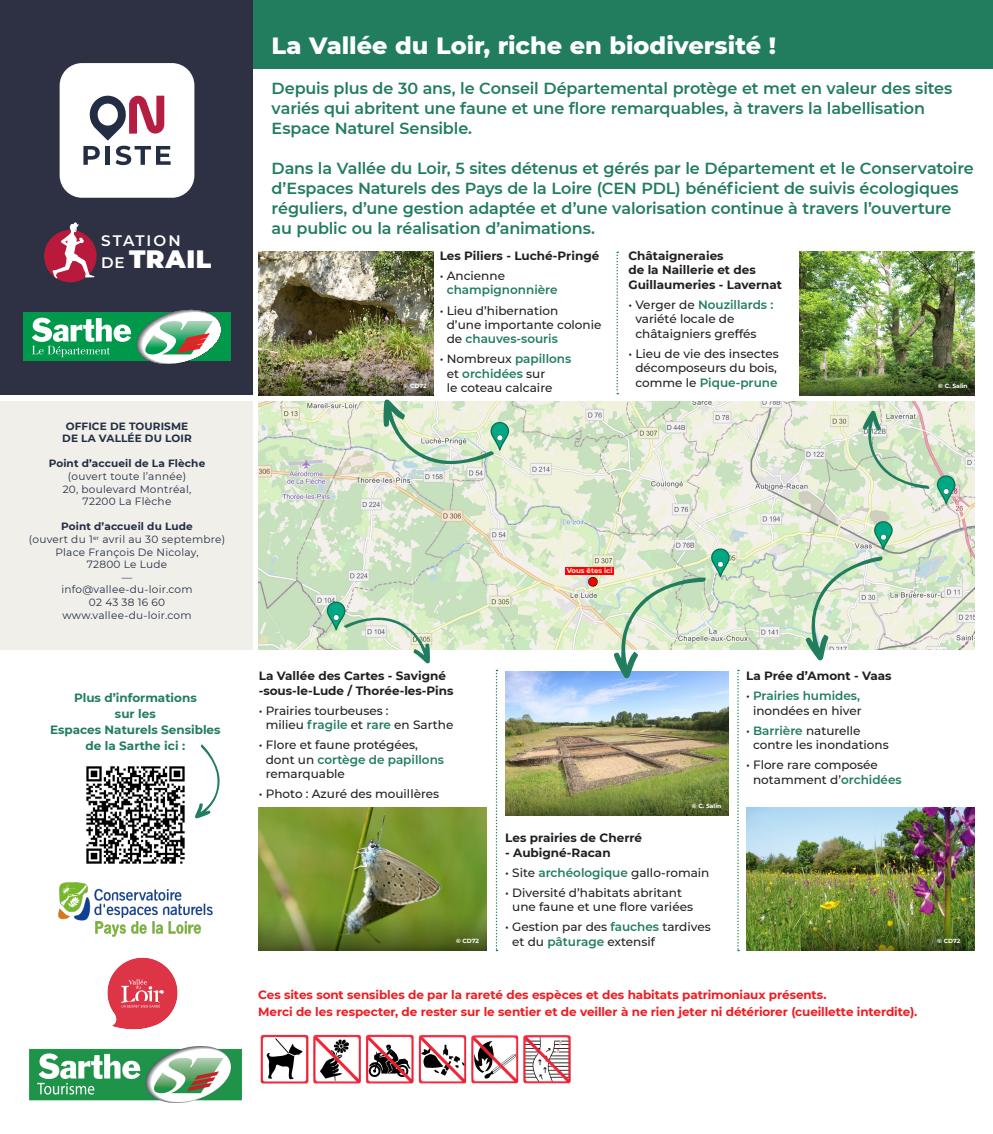
<style>
.page{position:relative;width:993px;height:1134px;background:#fff}
.page>*{position:absolute;margin:0;border:0;box-sizing:border-box;transform-origin:0 0}
.t1{font:900 25.1px "Montserrat";letter-spacing:.02em;color:#fff}
.t2{font:800 24px "Montserrat";color:#fff}
.t3{font:600 16px/20px "Montserrat";letter-spacing:-.01em;color:#217d5d}
.t4{font:600 15.2px "Montserrat";letter-spacing:.135em;color:#fff}
.t5{font:500 12px/14.4px "Montserrat";color:#231f20}
.t6{font:700 12px/14.4px "Montserrat";color:#231f20}
.t7{font:700 12px/17.5px "Montserrat";letter-spacing:-.01em;color:#ee1d23}
.t8{font:700 12px/16px "Montserrat";color:#217d5d;text-align:center}
.t9{font:600 12px/14.4px "Montserrat";color:#217d5d}
.t10{font:10.5px/12.6px "Montserrat";letter-spacing:.025em;color:#232d43;text-align:center}
.t11{font:700 10.5px/12.6px "Montserrat";letter-spacing:.01em;color:#232d43;text-align:center}
.t12{font:700 7px "Montserrat";color:#ebebe2}
.t13{font:700 6px "Montserrat";color:#fff}
.s1{font-weight:600;font-size:15.2px}
.s2{font-weight:500;color:#231f20}
.s3{font-weight:600;color:#217d5d}
.s4{font-weight:400}
.s5{font-weight:700}
</style>
<div class="page">
<div style="left:0;top:401px;width:253px;height:249px;background:#f1efea"></div>
<img style="left:259px;top:401px;width:715px;height:249px">
<div style="left:252px;top:0;width:740px;height:69px;background:#217d5d"></div>
<div style="left:565px;top:567px;width:48px;height:8px;background:#ff0101"></div>
<img style="left:260px;top:1034px;width:311px;height:50px">
<img style="left:29px;top:1047px;width:212px;height:55px">
<div style="left:0;top:0;width:253px;height:395px;background:#2e3144"></div>
<div style="left:60px;top:63px;width:134px;height:135px;background:#fff;border-radius:22px"></div>
<svg style="left:83px;top:95px;width:87px;height:70px"></svg>
<div style="left:44px;top:230px;width:53px;height:52px;background:#b9193a;border-radius:50%"></div>
<svg style="left:52px;top:222px;width:42px;height:56px"></svg>
<div style="left:23px;top:313px;width:208px;height:48px;background:#00984a"></div>
<svg style="left:137px;top:310px;width:86px;height:54px"></svg>
<svg style="left:32px;top:318px;width:99px;height:39px"></svg>
<img style="left:58px;top:882px;width:154px;height:48px">
<svg style="left:383px;top:399px;width:111px;height:67px;background:#d0e1ca"></svg>
<svg style="left:343px;top:616px;width:87px;height:48px"></svg>
<svg style="left:805px;top:556px;width:77px;height:105px;background:#d3e3cf"></svg>
<svg style="left:862px;top:410px;width:67px;height:79px;background:#c8dac2"></svg>
<img style="left:259px;top:252px;width:174px;height:102px">
<img style="left:259px;top:354px;width:174px;height:41px">
<img style="left:799px;top:252px;width:175px;height:102px">
<img style="left:799px;top:354px;width:175px;height:41px">
<svg style="left:616px;top:252px;width:2px;height:142px"></svg>
<img style="left:259px;top:807px;width:227px;height:102px">
<img style="left:259px;top:909px;width:227px;height:41px">
<img style="left:746px;top:808px;width:228px;height:142px">
<img style="left:800px;top:909px;width:167px;height:41px">
<svg style="left:495px;top:670px;width:2px;height:281px"></svg>
<svg style="left:737px;top:670px;width:1px;height:281px"></svg>
<img style="left:505px;top:672px;width:223px;height:102px">
<svg style="left:505px;top:774px;width:223px;height:41px;background:#7b8843"></svg>
<svg style="left:195px;top:744px;width:25px;height:75px"></svg>
<img style="left:86px;top:766px;width:99px;height:98px">
<svg style="left:613px;top:577px;width:92px;height:102px"></svg>
<img style="left:79px;top:930px;width:127px;height:127px">
<p class="t2" style="left:271px;top:28px;width:506px">La Vallée du Loir, riche en biodiversité !</p>
<p class="t3" style="left:271px;top:78px;width:682px">Depuis plus de 30 ans, le Conseil Départemental protège et met en valeur des sites variés qui abritent une faune et une flore remarquables, à travers la labellisation<br>Espace Naturel Sensible.</p>
<p class="t3" style="left:271px;top:158px;width:703px">Dans la Vallée du Loir, 5 sites détenus et gérés par le Département et le Conservatoire d’Espaces Naturels des Pays de la Loire (CEN PDL) bénéficient de suivis écologiques réguliers, d’une gestion adaptée et d’une valorisation continue à travers l’ouverture au public ou la réalisation d’animations.</p>
<p class="t4" style="left:101px;top:229px;width:81px">STATION</p>
<p class="t1" style="left:101px;top:240px;width:112px"><span class="s1">DE</span> TRAIL</p>
<p class="t6" style="left:439px;top:248px;width:161px">Les Piliers - Luché-Pringé</p>
<p class="t9" style="left:446px;top:268px;width:112px;text-indent:-7px"><span class="s2">• Ancienne </span>champignonnière</p>
<p class="t5" style="left:446px;top:303px;width:156px;text-indent:-7px">• Lieu d’hibernation<br>d’une importante colonie de <span class="s3">chauves-souris</span></p>
<p class="t5" style="left:446px;top:351px;width:126px;text-indent:-7px">• Nombreux <span class="s3">papillons </span>et <span class="s3">orchidées</span> sur<br>le coteau calcaire</p>
<p class="t6" style="left:628px;top:248px;width:155px">Châtaigneraies<br>de la Naillerie et des<br>Guillaumeries - Lavernat</p>
<p class="t5" style="left:635px;top:297px;width:139px;text-indent:-7px">• Verger de <span class="s3">Nouzillards : </span>variété locale de châtaigniers greffés</p>
<p class="t5" style="left:628px;top:346px;width:152px;text-align:center">• Lieu de vie des insectes décomposeurs du bois,</p>
<p class="t13" style="left:403px;top:381px;width:25px">© CD72</p>
<p class="t9" style="left:635px;top:375px;width:144px"><span class="s2">comme le</span> Pique-prune</p>
<p class="t13" style="left:938px;top:381px;width:31px">© C. Salin</p>
<p class="t11" style="left:62px;top:419px;width:131px">OFFICE DE TOURISME<br>DE LA VALLÉE DU LOIR</p>
<p class="t11" style="left:49px;top:457px;width:158px">Point d’accueil de La Flèche <span class="s4">(ouvert toute l’année)</span></p>
<p class="t10" style="left:63px;top:482px;width:130px">20, boulevard Montréal,<br>72200 La Flèche</p>
<p class="t10" style="left:29px;top:520px;width:198px"><span class="s5">Point d’accueil du Lude<br></span>(ouvert du 1<sup>er</sup> avril au 30 septembre)</p>
<p class="t10" style="left:55px;top:545px;width:145px">Place François De Nicolay,<br>72800 Le Lude</p>
<p class="t10" style="left:122px;top:570px;width:12px">—</p>
<p class="t10" style="left:61px;top:583px;width:133px">info@vallee-du-loir.com</p>
<p class="t10" style="left:89px;top:596px;width:78px">02 43 38 16 60</p>
<p class="t10" style="left:62px;top:608px;width:131px">www.vallee-du-loir.com</p>
<p class="t8" style="left:50px;top:689px;width:172px">Plus d’informations<br>sur les<br>Espaces Naturels Sensibles de la Sarthe ici :</p>
<p class="t6" style="left:259px;top:668px;width:196px">La Vallée des Cartes - Savigné -sous-le-Lude / Thorée-les-Pins</p>
<p class="t5" style="left:266px;top:703px;width:189px;text-indent:-7px">• Prairies tourbeuses :<br>milieu <span class="s3">fragile</span> et <span class="s3">rare</span> en Sarthe</p>
<p class="t5" style="left:266px;top:737px;width:180px;text-indent:-7px">• Flore et faune protégées, dont un <span class="s3">cortège de papillons </span>remarquable</p>
<p class="t5" style="left:259px;top:786px;width:182px">• Photo : Azuré des mouillères</p>
<p class="t12" style="left:566px;top:566px;width:47px">Vous êtes ici</p>
<p class="t13" style="left:691px;top:802px;width:31px">© C. Salin</p>
<p class="t6" style="left:745px;top:668px;width:147px">La Prée d’Amont - Vaas</p>
<p class="t5" style="left:745px;top:688px;width:117px;text-align:center">• <span class="s3">Prairies humides, </span>inondées en hiver</p>
<p class="t5" style="left:752px;top:723px;width:137px;text-indent:-7px">• <span class="s3">Barrière</span> naturelle contre les inondations</p>
<p class="t5" style="left:752px;top:757px;width:150px;text-indent:-7px">• Flore rare composée notamment d’<span class="s3">orchidées</span></p>
<p class="t6" style="left:505px;top:830px;width:138px">Les prairies de Cherré</p>
<p class="t6" style="left:505px;top:844px;width:107px">- Aubigné-Racan</p>
<p class="t5" style="left:505px;top:865px;width:206px">• Site <span class="s3">archéologique</span> gallo-romain</p>
<p class="t5" style="left:512px;top:885px;width:182px;text-indent:-7px">• Diversité d’habitats abritant une faune et une flore variées</p>
<p class="t5" style="left:512px;top:919px;width:200px;text-indent:-7px">• Gestion par des <span class="s3">fauches</span> tardives et du <span class="s3">pâturage</span> extensif</p>
<p class="t13" style="left:456px;top:937px;width:25px">© CD72</p>
<p class="t13" style="left:937px;top:937px;width:25px">© CD72</p>
<p class="t7" style="left:258px;top:985px;width:660px">Ces sites sont sensibles de par la rareté des espèces et des habitats patrimoniaux présents.<br>Merci de les respecter, de rester sur le sentier et de veiller à ne rien jeter ni détériorer (cueillette interdite).</p>
</div>
